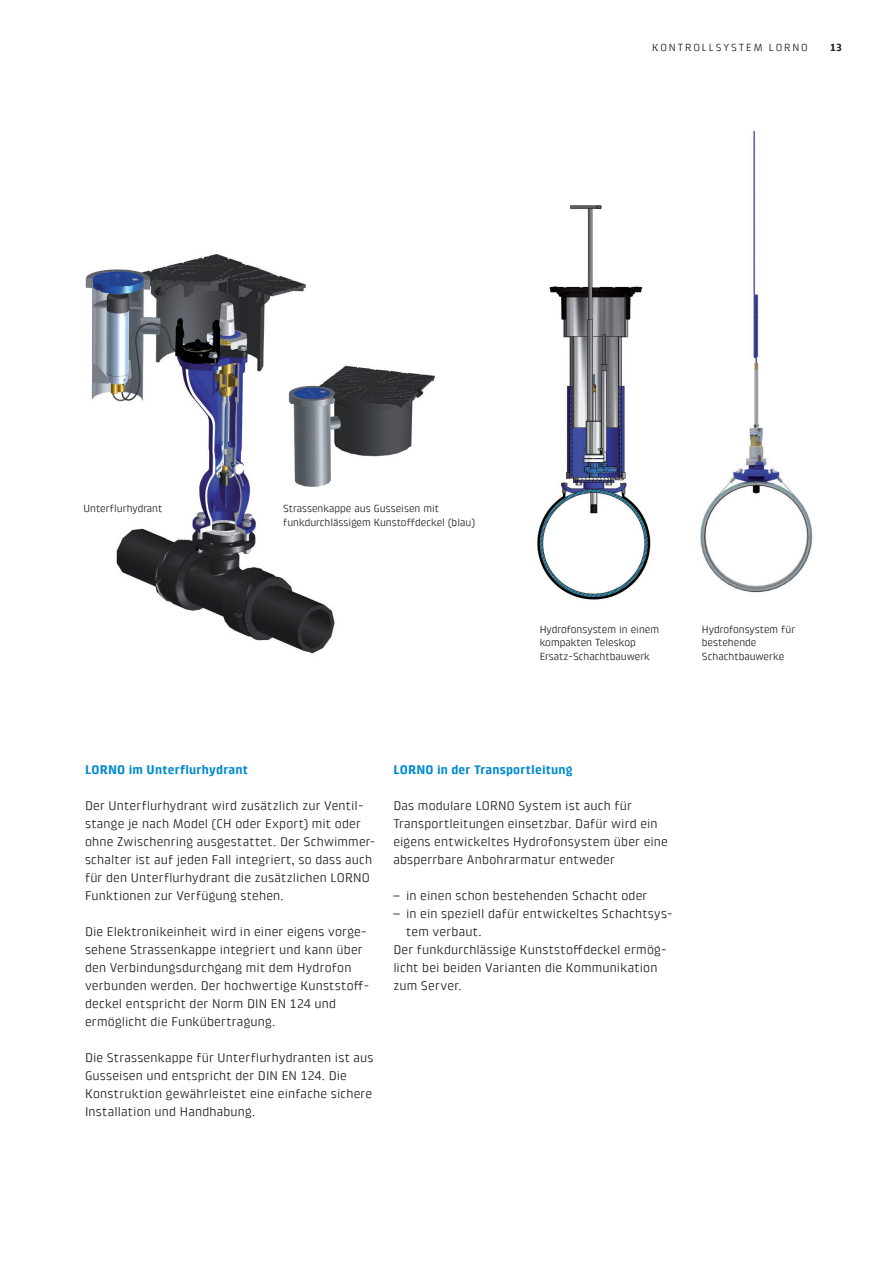
<style>
.page{position:relative;width:893px;height:1263px;background:#fff}
.page>*{position:absolute;margin:0;border:0;box-sizing:border-box;transform-origin:0 0}
.t1{font:12.75px/18px "Klint Pro";letter-spacing:.015em;color:#231f20}
.t2{font:700 12.75px "Klint Pro";letter-spacing:.015em;color:#0089cf}
.t3{font:10.5px/13.5px "Klintfor BKW";color:#231f20}
.t4{font:10.5px "Klint Pro";letter-spacing:.18em;color:#231f20}
.t5{font:700 10.5px "Klint Pro";color:#231f20}
.s1{font-family:"Klintfor BKW"}
</style>
<div class="page">
<img style="left:700px;top:132px;width:113px;height:461px">
<img style="left:537px;top:205px;width:114px;height:395px">
<img style="left:85px;top:254px;width:221px;height:93px">
<img style="left:91px;top:347px;width:171px;height:294px">
<img style="left:262px;top:347px;width:2px;height:22px">
<img style="left:262px;top:570px;width:47px;height:83px">
<img style="left:309px;top:598px;width:26px;height:56px">
<img style="left:288px;top:365px;width:147px;height:122px">
<p class="t4" style="left:652px;top:41px;width:157px">KONTROLLSYSTEM LORNO</p>
<p class="t5" style="left:830px;top:41px;width:13px">13</p>
<p class="t3" style="left:84px;top:502px;width:80px">Unterflurhydrant</p>
<p class="t3" style="left:283px;top:502px;width:193px">Strassenkappe aus Gusseisen mit funkdurchlässigem Kunstoffdeckel (blau)</p>
<p class="t3" style="left:540px;top:623px;width:121px">Hydrofonsystem in einem kompakten Teleskop<br>Ersatz-Schachtbauwerk</p>
<p class="t3" style="left:702px;top:623px;width:95px">Hydrofonsystem für bestehende<br>Schachtbauwerke</p>
<p class="t2" style="left:85px;top:762px;width:165px">LORNO im Unterflurhydrant</p>
<p class="t1" style="left:85px;top:797px;width:292px">Der Unterflurhydrant wird zusätzlich zur Ventil&shy;stange je nach Model (CH oder Export) mit oder ohne Zwischenring ausgestattet. Der Schwimmer&shy;schalter ist auf jeden Fall integriert, so dass auch für den Unterflurhydrant die zusätzlichen LORNO Funktionen zur Verfügung stehen.</p>
<p class="t1" style="left:85px;top:923px;width:286px">Die Elektronikeinheit wird in einer eigens vorge&shy;sehene Strassenkappe integriert und kann über den Verbindungsdurchgang mit dem Hydrofon verbunden werden. Der hochwertige Kunststoff&shy;deckel entspricht der Norm DIN EN 124 und ermöglicht die Funkübertragung.</p>
<p class="t1" style="left:85px;top:1049px;width:290px">Die Strassenkappe für Unterflurhydranten ist aus Gusseisen und entspricht der DIN EN 124. Die Konstruktion gewährleistet eine einfache sichere Installation und Handhabung.</p>
<p class="t2" style="left:393px;top:762px;width:181px">LORNO in der Transportleitung</p>
<p class="t1" style="left:393px;top:797px;width:276px">Das modulare LORNO System ist auch für Transportleitungen einsetzbar. Dafür wird ein eigens entwickeltes Hydrofonsystem über eine absperrbare Anbohrarmatur entweder</p>
<p class="t1" style="left:393px;top:887px;width:256px"><span class="s1">–</span> in einen schon bestehenden Schacht oder</p>
<p class="t1" style="left:393px;top:905px;width:281px"><span class="s1">–</span> in ein speziell dafür entwickeltes Schachtsys-</p>
<p class="t1" style="left:406px;top:923px;width:77px">tem verbaut.</p>
<p class="t1" style="left:393px;top:941px;width:275px">Der funkdurchlässige Kunststoffdeckel ermög-</p>
<p class="t1" style="left:393px;top:959px;width:266px">licht bei beiden Varianten die Kommunikation</p>
<p class="t1" style="left:393px;top:977px;width:70px">zum Server.</p>
</div>
